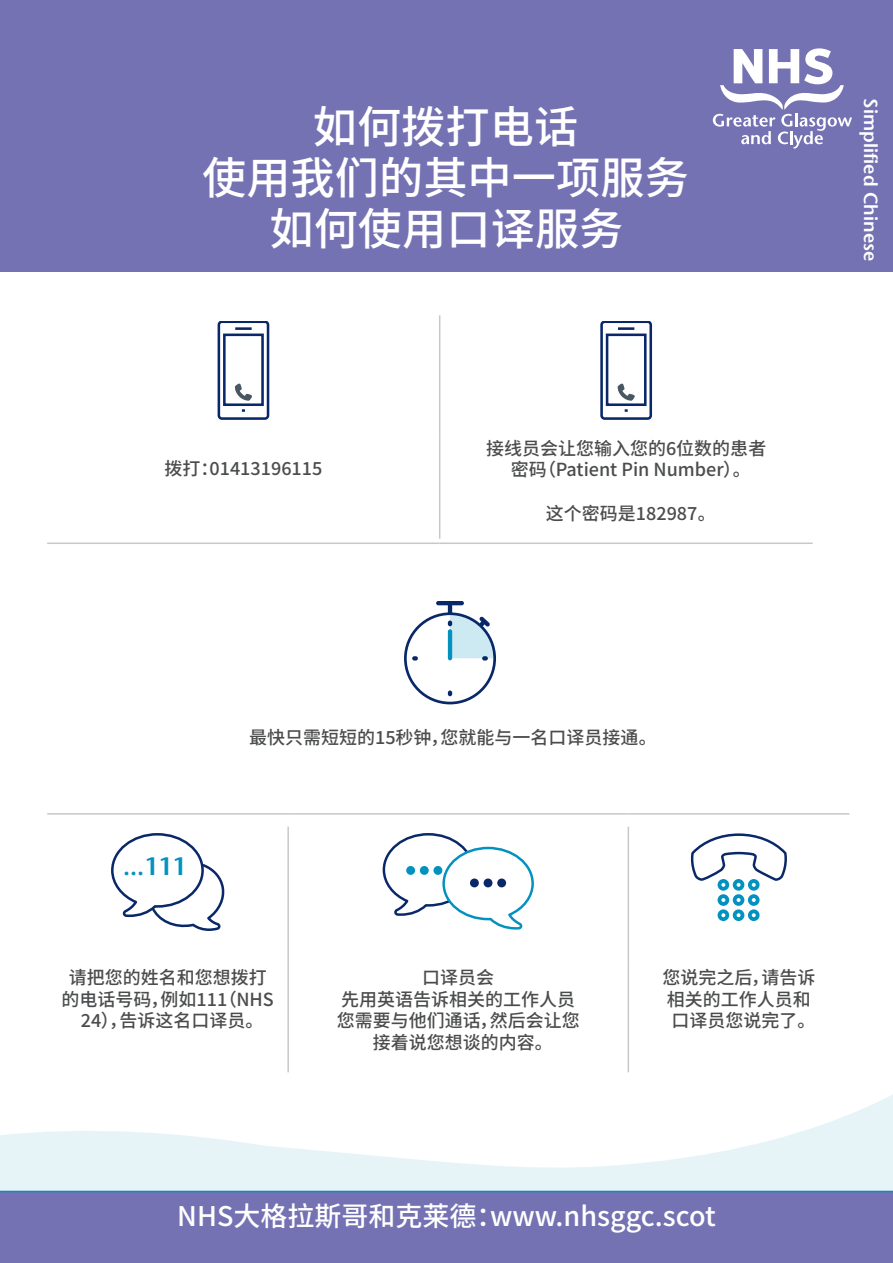
<style>
.page{position:relative;width:893px;height:1263px;background:#fff}
.page>*{position:absolute;margin:0;border:0;box-sizing:border-box;transform-origin:0 0}
.t1{font:500 44.25px "Source Han Sans CN";color:#fff}
.t2{font:500 27px "Source Han Sans CN";color:#fff}
.t3{font:600 24.6px "Stone Sans";color:#0391bf}
.t4{font:600 18.75px "Stone Sans";color:#fff}
.t5{font:500 18px/21.6px "Source Han Sans CN";color:#4b4c4d;text-align:center}
</style>
<div class="page">
<svg style="left:0;top:917px;width:893px;height:274px"></svg>
<div style="left:0;top:0;width:893px;height:272px;background:#7572b4"></div>
<hr style="left:439px;top:315px;width:1px;height:119px;background:#c7c8ca">
<hr style="left:439px;top:434px;width:1px;height:105px;background:#c7c8ca">
<hr style="left:47px;top:542px;width:393px;height:2px;background:#c7c8ca">
<hr style="left:440px;top:542px;width:373px;height:2px;background:#c7c8ca">
<div style="left:218px;top:321px;width:51px;height:99px;border:3px solid #092869;border-radius:3px"></div>
<div style="left:223px;top:334px;width:41px;height:72px;border:3px solid #092869"></div>
<hr style="left:235px;top:327px;width:17px;height:3px;background:#092869">
<svg style="left:235px;top:384px;width:17px;height:17px"></svg>
<div style="left:600px;top:321px;width:52px;height:99px;border:3px solid #092869;border-radius:3px"></div>
<div style="left:606px;top:334px;width:41px;height:72px;border:3px solid #092869"></div>
<hr style="left:618px;top:327px;width:16px;height:3px;background:#092869">
<svg style="left:618px;top:384px;width:17px;height:17px"></svg>
<hr style="left:287px;top:827px;width:2px;height:137px;background:#c7c8ca">
<hr style="left:628px;top:827px;width:1px;height:137px;background:#c7c8ca">
<hr style="left:287px;top:964px;width:2px;height:108px;background:#c7c8ca">
<hr style="left:628px;top:964px;width:1px;height:108px;background:#c7c8ca">
<hr style="left:47px;top:813px;width:241px;height:2px;background:#c7c8ca">
<hr style="left:288px;top:813px;width:340px;height:2px;background:#c7c8ca">
<hr style="left:628px;top:813px;width:221px;height:2px;background:#c7c8ca">
<div style="left:404px;top:612px;width:92px;height:92px;border:3px solid #092869;border-radius:50%"></div>
<svg style="left:448px;top:690px;width:4px;height:6px"></svg>
<svg style="left:412px;top:656px;width:6px;height:4px"></svg>
<hr style="left:436px;top:601px;width:28px;height:4px;background:#092869;border-radius:2px">
<svg style="left:448px;top:602px;width:47px;height:58px"></svg>
<svg style="left:111px;top:833px;width:114px;height:97px"></svg>
<svg style="left:382px;top:833px;width:152px;height:97px"></svg>
<div style="left:497px;top:878px;width:9px;height:9px;background:#092869;border-radius:50%"></div>
<div style="left:484px;top:878px;width:8px;height:9px;background:#092869;border-radius:50%"></div>
<div style="left:470px;top:878px;width:9px;height:9px;background:#092869;border-radius:50%"></div>
<svg style="left:690px;top:833px;width:98px;height:88px"></svg>
<div style="left:0;top:1191px;width:893px;height:72px;background:#7572b4"></div>
<svg style="left:713px;top:48px;width:139px;height:101px"></svg>
<p class="t1" style="left:313px;top:102px;width:267px">如何拨打电话</p>
<p class="t1" style="left:202px;top:153px;width:488px">使用我们的其中一项服务</p>
<p class="t1" style="left:269px;top:204px;width:356px">如何使用口译服务</p>
<p class="t5" style="left:164px;top:458px;width:159px">拨打：01413196115</p>
<p class="t5" style="left:486px;top:438px;width:282px">接线员会让您输入您的6位数的患者密码（Patient Pin Number）。</p>
<p class="t5" style="left:546px;top:502px;width:171px">这个密码是182987。</p>
<p class="t4" style="left:882px;top:98px;width:164px;rotate:90deg">Simplified Chinese</p>
<p class="t5" style="left:249px;top:727px;width:409px">最快只需短短的15秒钟，您就能与一名口译员接通。</p>
<h3 class="t3" style="left:123px;top:852px;width:65px">...111</h3>
<p class="t5" style="left:62px;top:967px;width:214px">请把您的姓名和您想拨打的电话号码，例如111（NHS<br>24），告诉这名口译员。</p>
<p class="t5" style="left:422px;top:967px;width:73px">口译员会</p>
<p class="t5" style="left:341px;top:989px;width:236px">先用英语告诉相关的工作人员</p>
<p class="t5" style="left:337px;top:1010px;width:245px">您需要与他们通话，然后会让您</p>
<p class="t5" style="left:373px;top:1032px;width:182px">接着说您想谈的内容。</p>
<p class="t5" style="left:662px;top:967px;width:155px;text-align:left">您说完之后，请告诉相关的工作人员和口译员您说完了。</p>
<p class="t2" style="left:177px;top:1201px;width:540px">NHS大格拉斯哥和克莱德：www.nhsggc.scot</p>
</div>
